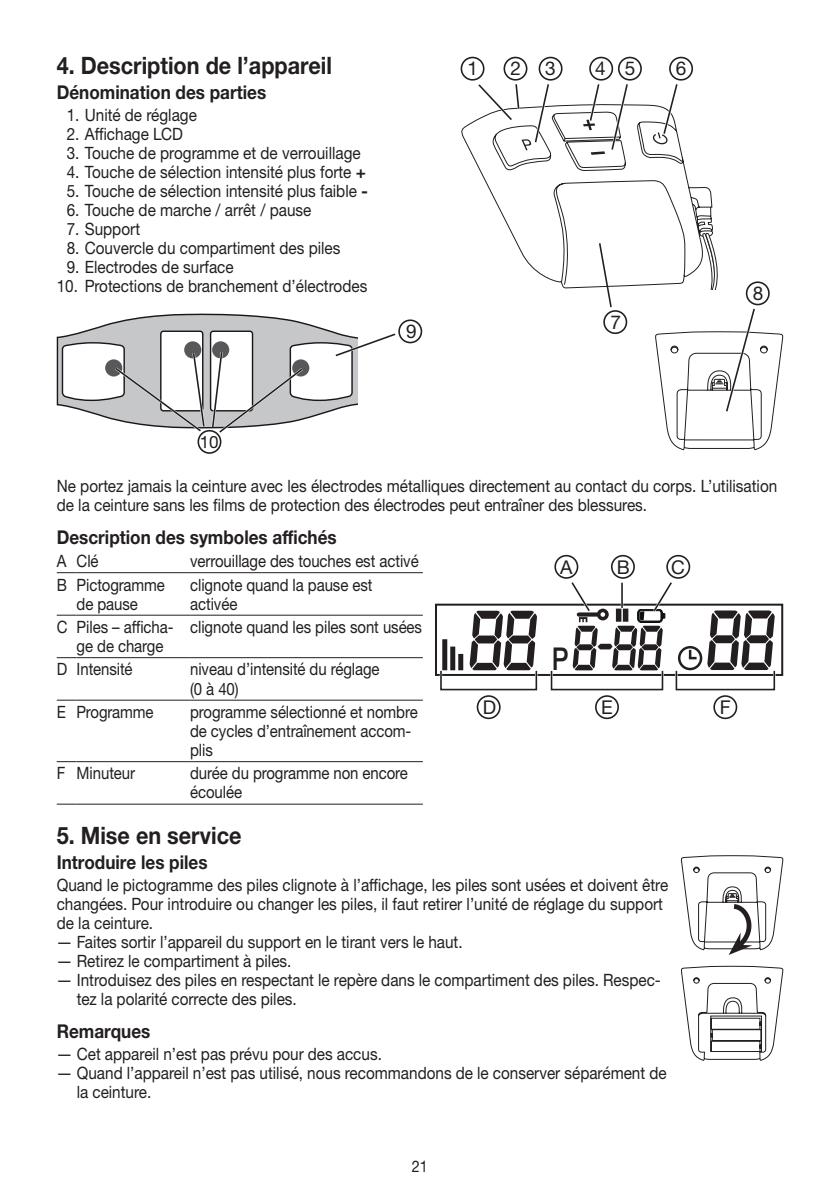
<style>
.page{position:relative;width:840px;height:1191px;background:#fff}
.page>*{position:absolute;margin:0;border:0;box-sizing:border-box;transform-origin:0 0}
.t1{font:80px "Liquid";color:#231f20;scale:.85 1}
.t2{font:60px "Liquid";color:#231f20;scale:.85 1}
.Head{font:700 24px "Helvetica Neue LTW1 G";color:#231f20;scale:.9 1}
.Subhead{font:700 19px "Helvetica Neue LTW1 G";color:#231f20;scale:.9 1}
.t3{font:19px "Helvetica Neue LTW1 G";color:#231f20}
.GRUNDTEXT{font:17px/19px "Helvetica Neue LTW1 G";color:#231f20;scale:.9 1}
.GRUNDTEXT-2{font:17px/19px "Helvetica Neue LTW1 G";color:#231f20;scale:.88 1}
.Gerätebeschr{font:17px "Helvetica Neue LTW1 G";color:#231f20;scale:.9 1}
.GRUNDTEXT-3{font:17px "Helvetica Neue LTW1 G";color:#231f20}
.t4{font:16px "Helvetica Neue LTW1 G";color:#231f20;scale:.9 1}
.s1{font-weight:700}
.s2{font-family:"Helvetica Neue LTW1 G";font-weight:500;font-size:31.6px}
.s3{font-size:80px}
</style>
<div class="page">
<svg style="left:57px;top:572px;width:20px;height:1px"></svg>
<hr style="left:77px;top:572px;width:113px;height:1px;background:#231f20">
<hr style="left:190px;top:572px;width:232px;height:1px;background:#231f20">
<svg style="left:57px;top:614px;width:20px;height:1px"></svg>
<hr style="left:77px;top:614px;width:113px;height:1px;background:#231f20">
<hr style="left:190px;top:614px;width:232px;height:1px;background:#231f20">
<svg style="left:57px;top:657px;width:20px;height:1px"></svg>
<hr style="left:77px;top:657px;width:113px;height:1px;background:#231f20">
<hr style="left:190px;top:657px;width:232px;height:1px;background:#231f20">
<svg style="left:57px;top:699px;width:20px;height:1px"></svg>
<hr style="left:77px;top:699px;width:113px;height:1px;background:#231f20">
<hr style="left:190px;top:699px;width:232px;height:1px;background:#231f20">
<svg style="left:57px;top:761px;width:20px;height:1px"></svg>
<hr style="left:77px;top:761px;width:113px;height:1px;background:#231f20">
<hr style="left:190px;top:761px;width:232px;height:1px;background:#231f20">
<svg style="left:57px;top:803px;width:20px;height:1px"></svg>
<hr style="left:77px;top:803px;width:113px;height:1px;background:#231f20">
<hr style="left:190px;top:803px;width:232px;height:1px;background:#231f20">
<div style="left:442px;top:639px;width:5px;height:31px;background:#231f20"></div>
<div style="left:450px;top:646px;width:5px;height:24px;background:#231f20"></div>
<div style="left:458px;top:654px;width:5px;height:16px;background:#231f20"></div>
<div style="left:615px;top:608px;width:6px;height:13px;background:#231f20"></div>
<div style="left:622px;top:608px;width:6px;height:13px;background:#231f20"></div>
<div style="left:677px;top:646px;width:25px;height:24px;border:2px solid #231f20;border-radius:50%"></div>
<svg style="left:688px;top:650px;width:7px;height:9px"></svg>
<div style="left:435px;top:603px;width:347px;height:73px;border:2px solid #231f20"></div>
<div style="left:554px;top:555px;width:24px;height:24px;border:2px solid #231f20;border-radius:50%"></div>
<div style="left:476px;top:695px;width:24px;height:24px;border:2px solid #231f20;border-radius:50%"></div>
<div style="left:594px;top:695px;width:24px;height:24px;border:2px solid #231f20;border-radius:50%"></div>
<div style="left:713px;top:695px;width:23px;height:24px;border:2px solid #231f20;border-radius:50%"></div>
<div style="left:610px;top:555px;width:24px;height:24px;border:2px solid #231f20;border-radius:50%"></div>
<div style="left:666px;top:555px;width:23px;height:24px;border:2px solid #231f20;border-radius:50%"></div>
<div style="left:439px;top:669px;width:98px;height:22px;border:2px solid #fff"></div>
<div style="left:550px;top:669px;width:113px;height:22px;border:2px solid #fff"></div>
<div style="left:674px;top:669px;width:101px;height:22px;border:2px solid #fff"></div>
<hr style="left:620px;top:582px;width:3px;height:26px;background:#fff">
<div style="left:440px;top:670px;width:97px;height:20px;border:2px solid #231f20"></div>
<div style="left:550px;top:670px;width:113px;height:20px;border:2px solid #231f20"></div>
<div style="left:675px;top:670px;width:99px;height:20px;border:2px solid #231f20"></div>
<svg style="left:621px;top:582px;width:1px;height:26px"></svg>
<svg style="left:568px;top:582px;width:40px;height:40px"></svg>
<svg style="left:637px;top:582px;width:37px;height:40px"></svg>
<div style="left:745px;top:281px;width:24px;height:24px;border:2px solid #231f20;border-radius:50%"></div>
<svg style="left:655px;top:308px;width:127px;height:142px"></svg>
<div style="left:538px;top:57px;width:24px;height:24px;border:2px solid #231f20;border-radius:50%"></div>
<div style="left:589px;top:57px;width:23px;height:24px;border:2px solid #231f20;border-radius:50%"></div>
<div style="left:617px;top:57px;width:24px;height:24px;border:2px solid #231f20;border-radius:50%"></div>
<div style="left:668px;top:57px;width:24px;height:24px;border:2px solid #231f20;border-radius:50%"></div>
<div style="left:603px;top:310px;width:24px;height:24px;border:2px solid #231f20;border-radius:50%"></div>
<div style="left:503px;top:57px;width:24px;height:24px;border:2px solid #231f20;border-radius:50%"></div>
<div style="left:460px;top:57px;width:24px;height:24px;border:2px solid #231f20;border-radius:50%"></div>
<svg style="left:461px;top:104px;width:252px;height:185px"></svg>
<svg style="left:651px;top:228px;width:66px;height:62px"></svg>
<svg style="left:596px;top:240px;width:17px;height:68px"></svg>
<svg style="left:475px;top:84px;width:76px;height:66px"></svg>
<svg style="left:651px;top:84px;width:28px;height:61px"></svg>
<svg style="left:582px;top:84px;width:47px;height:71px"></svg>
<div style="left:197px;top:430px;width:24px;height:24px;border:2px solid #231f20;border-radius:50%"></div>
<div style="left:398px;top:319px;width:24px;height:24px;border:2px solid #231f20;border-radius:50%"></div>
<svg style="left:57px;top:313px;width:339px;height:122px"></svg>
<svg style="left:681px;top:966px;width:101px;height:94px"></svg>
<svg style="left:681px;top:855px;width:101px;height:100px"></svg>
<p class="Head" style="left:57px;top:50px;width:307px">4. Description de l’appareil</p>
<p class="Subhead" style="left:57px;top:80px;width:234px">Dénomination des parties</p>
<p class="Gerätebeschr" style="left:67px;top:104px;width:146px">1. Unité de réglage</p>
<p class="Gerätebeschr" style="left:67px;top:123px;width:131px">2. Affichage LCD</p>
<p class="Gerätebeschr" style="left:67px;top:142px;width:328px">3. Touche de programme et de verrouillage</p>
<p class="Gerätebeschr" style="left:67px;top:161px;width:334px">4. Touche de sélection intensité plus forte <span class="s1">+</span></p>
<p class="Gerätebeschr" style="left:67px;top:180px;width:336px">5. Touche de sélection intensité plus faible <span class="s1">-</span></p>
<p class="Gerätebeschr" style="left:67px;top:199px;width:273px">6. Touche de marche / arrêt / pause</p>
<p class="Gerätebeschr" style="left:67px;top:218px;width:83px">7. Support</p>
<p class="Gerätebeschr" style="left:67px;top:237px;width:305px">8. Couvercle du compartiment des piles</p>
<p class="Gerätebeschr" style="left:67px;top:256px;width:187px">9. Electrodes de surface</p>
<p class="Gerätebeschr" style="left:57px;top:275px;width:346px">10. Protections de branchement d’électrodes</p>
<p class="GRUNDTEXT-3" style="left:199px;top:431px;width:20px">10</p>
<p class="t3" style="left:406px;top:319px;width:12px">9</p>
<p class="t3" style="left:467px;top:57px;width:12px">1</p>
<p class="t3" style="left:510px;top:56px;width:12px">2</p>
<p class="t3" style="left:544px;top:56px;width:12px">3</p>
<p class="t3" style="left:595px;top:56px;width:12px">4</p>
<p class="t3" style="left:624px;top:56px;width:12px">5</p>
<p class="t3" style="left:675px;top:56px;width:12px">6</p>
<p class="t3" style="left:610px;top:310px;width:12px">7</p>
<p class="t3" style="left:752px;top:281px;width:12px">8</p>
<p class="GRUNDTEXT" style="left:57px;top:476px;width:801px">Ne portez jamais la ceinture avec les électrodes métalliques directement au contact du corps. L’utilisation de la ceinture sans les films de protection des électrodes peut entraîner des blessures.</p>
<p class="Subhead" style="left:57px;top:525px;width:312px">Description des symboles affichés</p>
<p class="GRUNDTEXT-2" style="left:57px;top:551px;width:13px">A</p>
<p class="GRUNDTEXT-2" style="left:77px;top:551px;width:27px">Clé</p>
<p class="GRUNDTEXT-2" style="left:190px;top:551px;width:261px">verrouillage des touches est activé</p>
<p class="t3" style="left:616px;top:555px;width:15px">B</p>
<p class="t3" style="left:671px;top:555px;width:15px">C</p>
<p class="t3" style="left:560px;top:555px;width:14px">A</p>
<p class="GRUNDTEXT-2" style="left:57px;top:575px;width:13px">B</p>
<p class="GRUNDTEXT-2" style="left:77px;top:575px;width:102px">Pictogramme de pause</p>
<p class="GRUNDTEXT-2" style="left:190px;top:575px;width:208px">clignote quand la pause est activée</p>
<p class="GRUNDTEXT-2" style="left:57px;top:617px;width:14px">C</p>
<p class="GRUNDTEXT-2" style="left:77px;top:617px;width:112px">Piles – afficha&shy;ge de charge</p>
<p class="GRUNDTEXT-2" style="left:190px;top:617px;width:265px">clignote quand les piles sont usées</p>
<p class="GRUNDTEXT-2" style="left:57px;top:660px;width:13px">D</p>
<p class="GRUNDTEXT-2" style="left:77px;top:660px;width:65px">Intensité</p>
<p class="GRUNDTEXT-2" style="left:190px;top:660px;width:217px">niveau d’intensité du réglage (0 à 40)</p>
<p class="GRUNDTEXT-2" style="left:57px;top:702px;width:12px">E</p>
<p class="GRUNDTEXT-2" style="left:77px;top:702px;width:89px">Programme</p>
<p class="GRUNDTEXT-2" style="left:190px;top:702px;width:260px">programme sélectionné et nombre de cycles d’entraînement accom&shy;plis</p>
<p class="GRUNDTEXT-2" style="left:57px;top:764px;width:11px">F</p>
<p class="GRUNDTEXT-2" style="left:77px;top:764px;width:68px">Minuteur</p>
<p class="GRUNDTEXT-2" style="left:190px;top:764px;width:249px">durée du programme non encore écoulée</p>
<p class="Head" style="left:57px;top:820px;width:207px">5. Mise en service</p>
<p class="Subhead" style="left:57px;top:850px;width:169px">Introduire les piles</p>
<p class="GRUNDTEXT" style="left:57px;top:875px;width:680px">Quand le pictogramme des piles clignote à l’affichage, les piles sont usées et doivent être changées. Pour introduire ou changer les piles, il faut retirer l’unité de réglage du support de la ceinture.</p>
<p class="GRUNDTEXT" style="left:57px;top:932px;width:452px">― Faites sortir l’appareil du support en le tirant vers le haut.</p>
<p class="GRUNDTEXT" style="left:57px;top:951px;width:262px">― Retirez le compartiment à piles.</p>
<p class="GRUNDTEXT" style="left:77px;top:970px;width:650px;text-indent:-20px">― Introduisez des piles en respectant le repère dans le compartiment des piles. Respec&shy;tez la polarité correcte des piles.</p>
<p class="Subhead" style="left:57px;top:1019px;width:105px">Remarques</p>
<p class="GRUNDTEXT" style="left:57px;top:1044px;width:362px">― Cet appareil n’est pas prévu pour des accus.</p>
<p class="GRUNDTEXT" style="left:77px;top:1063px;width:656px;text-indent:-20px">― Quand l’appareil n’est pas utilisé, nous recommandons de le conserver séparément de la ceinture.</p>
<p class="t1" style="left:467px;top:598px;width:85px">88</p>
<p class="t2" style="left:551px;top:616px;width:266px"><span class="s2">P</span>8-88 <span class="s3">88</span></p>
<p class="t3" style="left:482px;top:695px;width:15px">D</p>
<p class="t3" style="left:600px;top:695px;width:13px">E</p>
<p class="t3" style="left:719px;top:695px;width:12px">F</p>
<p class="t4" style="left:412px;top:1156px;width:19px">21</p>
</div>
